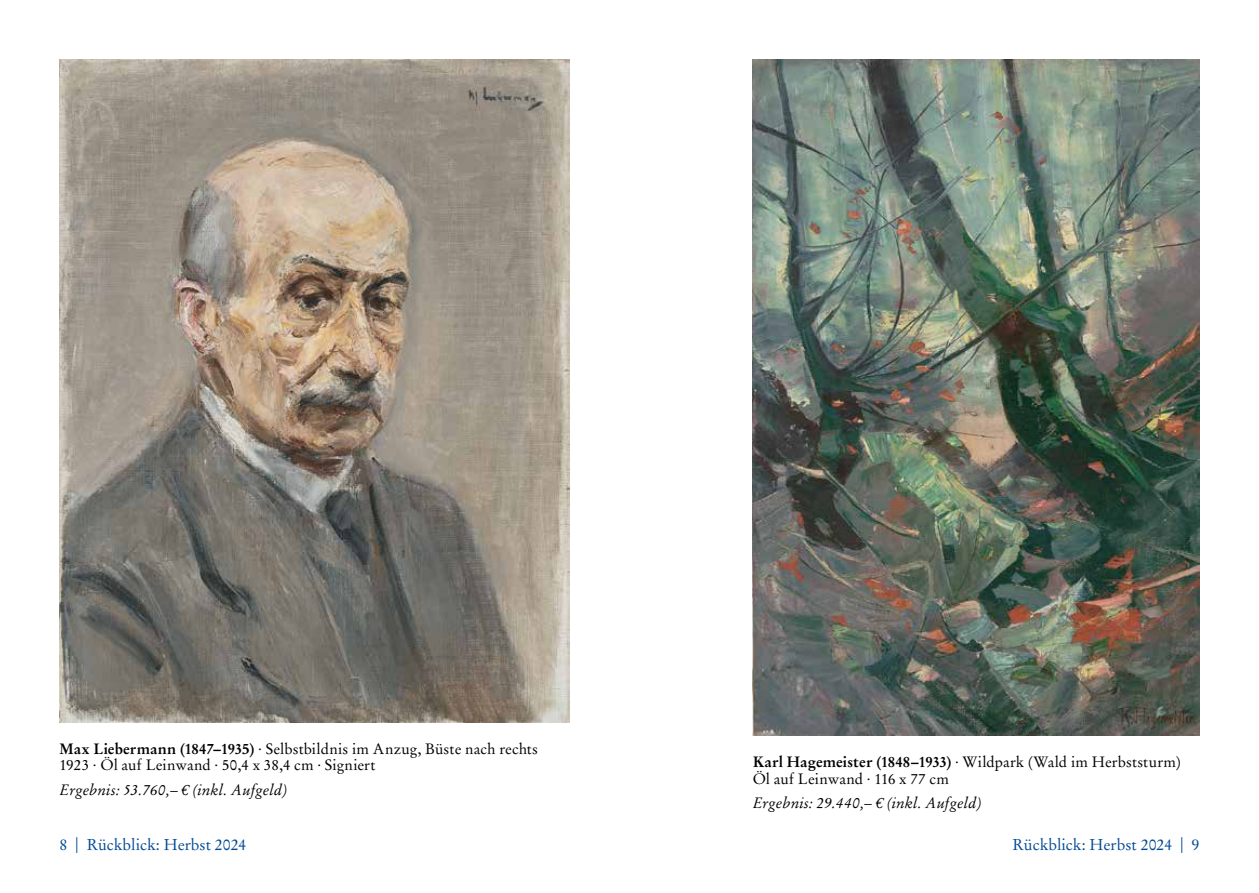
<style>
.page{position:relative;width:1259px;height:893px;background:#fff}
.page>*{position:absolute;margin:0;border:0;box-sizing:border-box;transform-origin:0 0}
.t1{font:15.75px "Stempel Garamond LT Std";color:#034a94}
.t2{font:15px/16.5px "Stempel Garamond LT Std";letter-spacing:.01em;color:#000}
.t3{font:italic 15px "Stempel Garamond LT Std";letter-spacing:.005em;color:#000}
.s1{font-weight:700}
</style>
<div class="page">
<img style="left:60px;top:60px;width:510px;height:662px">
<img style="left:752px;top:60px;width:447px;height:676px">
<p class="t2" style="left:60px;top:741px;width:480px"><span class="s1">Max Liebermann (1847–1935)</span> · Selbstbildnis im Anzug, Büste nach rechts<br>1923 · Öl auf Leinwand · 50,4 x 38,4 cm · Signiert</p>
<p class="t3" style="left:60px;top:780px;width:229px">Ergebnis: 53.760,– € (inkl. Aufgeld)</p>
<p class="t1" style="left:60px;top:836px;width:188px">8 | Rückblick: Herbst 2024</p>
<p class="t2" style="left:752px;top:754px;width:429px"><span class="s1">Karl Hagemeister (1848–1933)</span> · Wildpark (Wald im Herbststurm)<br>Öl auf Leinwand · 116 x 77 cm</p>
<p class="t3" style="left:752px;top:794px;width:230px">Ergebnis: 29.440,– € (inkl. Aufgeld)</p>
<p class="t1" style="left:1012px;top:836px;width:188px">Rückblick: Herbst 2024 | 9</p>
</div>
